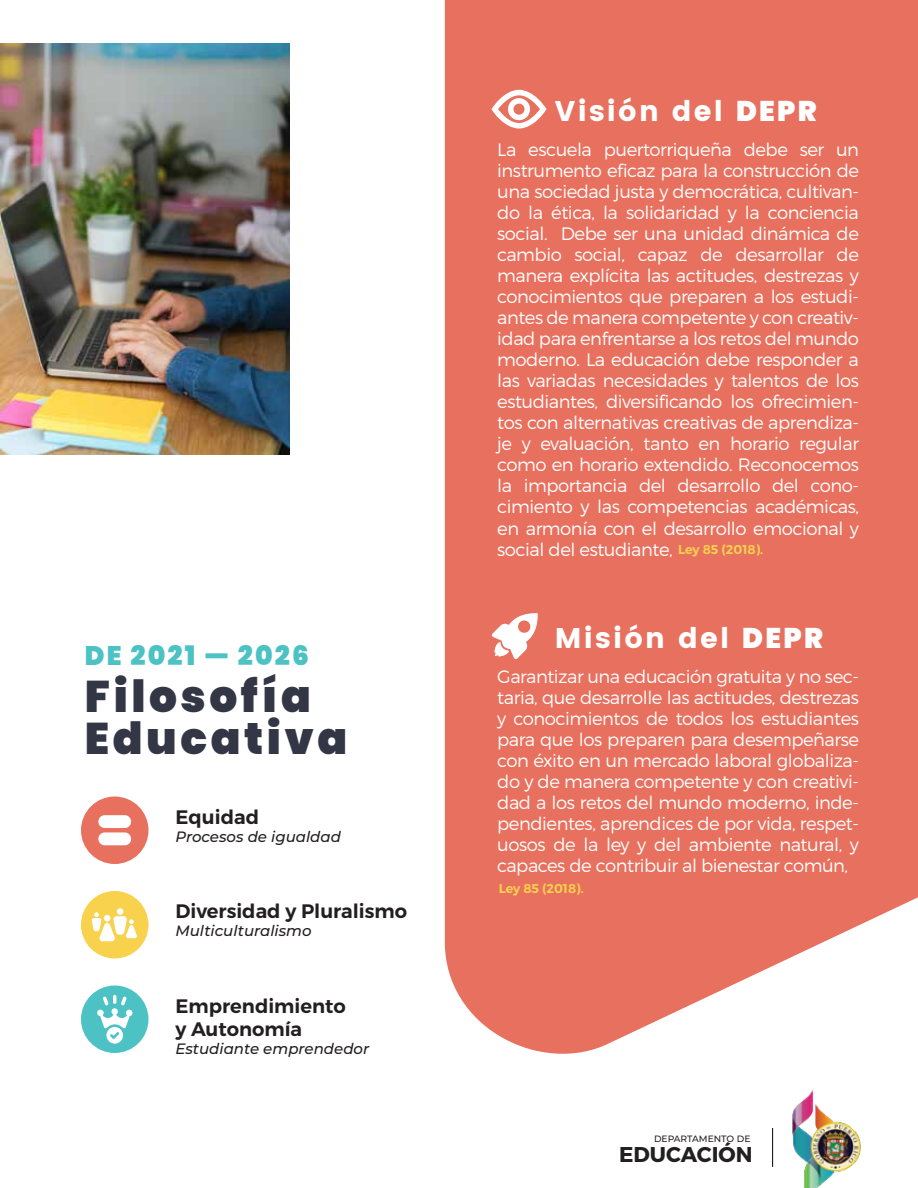
<style>
.page{position:relative;width:918px;height:1188px;background:#fff}
.page>*{position:absolute;margin:0;border:0;box-sizing:border-box;transform-origin:0 0}
.t1{font:900 44.25px/42.2px "Poppins";letter-spacing:.08em;color:#333645}
.t2{font:28.5px "Poppins";letter-spacing:.08em;color:#fff}
.t3{font:900 26.85px "Poppins";letter-spacing:.08em;color:#4dc2c5}
.t4{font:700 21.45px "Montserrat";color:#231f20}
.t5{font:600 19.5px/23.4px "Montserrat";color:#231f20}
.t6{font:300 18px/21px "Montserrat";letter-spacing:-.025em;color:#fff;text-align:justify}
.t7{font:italic 500 15px "Montserrat";color:#231f20}
.t8{font:600 12.75px "Montserrat";color:#f8d24c}
.t9{font:500 9.15px "Montserrat";color:#231f20}
.s1{font-weight:900}
</style>
<div class="page">
<div style="left:445px;top:0;width:473px;height:1054px;background:#e8705e"></div>
<img style="left:0;top:43px;width:289px;height:412px">
<div style="left:81px;top:796px;width:67px;height:68px;background:#e8705e;border-radius:50%"></div>
<div style="left:81px;top:891px;width:67px;height:67px;background:#f8d24c;border-radius:50%"></div>
<div style="left:81px;top:986px;width:67px;height:67px;background:#4dc2c5;border-radius:50%"></div>
<svg style="left:98px;top:815px;width:34px;height:30px"></svg>
<div style="left:117px;top:908px;width:6px;height:7px;background:#fff;border-radius:50%"></div>
<svg style="left:92px;top:912px;width:45px;height:29px"></svg>
<svg style="left:97px;top:995px;width:36px;height:49px"></svg>
<svg style="left:491px;top:90px;width:56px;height:39px"></svg>
<svg style="left:492px;top:612px;width:47px;height:47px"></svg>
<hr style="left:772px;top:1128px;width:1px;height:39px;background:#231f20">
<img style="left:792px;top:1089px;width:69px;height:99px">
<h3 class="t3" style="left:85px;top:640px;width:225px">DE 2021 — 2026</h3>
<h1 class="t1" style="left:85px;top:676px;width:264px">Filosofía<br>Educativa</h1>
<p class="t5" style="left:176px;top:805px;width:85px">Equidad</p>
<p class="t7" style="left:176px;top:826px;width:167px">Procesos de igualdad</p>
<p class="t5" style="left:176px;top:900px;width:233px">Diversidad y Pluralismo</p>
<p class="t7" style="left:176px;top:920px;width:138px">Multiculturalismo</p>
<p class="t5" style="left:176px;top:994px;width:172px">Emprendimiento y Autonomía</p>
<p class="t7" style="left:176px;top:1038px;width:195px">Estudiante emprendedor</p>
<h2 class="t2" style="left:555px;top:95px;width:263px">Visión del <span class="s1">DEPR</span></h2>
<p class="t6" style="left:497px;top:139px;width:363px">La escuela puertorriqueña debe ser un instrumento eficaz para la construcción de una sociedad justa y democrática, cultivan&shy;do la ética, la solidaridad y la conciencia social. Debe ser una unidad dinámica de cambio social, capaz de desarrollar de manera explícita las actitudes, destrezas y conocimientos que preparen a los estudi&shy;antes de manera competente y con creativ&shy;idad para enfrentarse a los retos del mundo moderno. La educación debe responder a las variadas necesidades y talentos de los estudiantes, diversificando los ofrecimien&shy;tos con alternativas creativas de aprendiza&shy;je y evaluación, tanto en horario regular como en horario extendido. Reconocemos la importancia del desarrollo del cono&shy;cimiento y las competencias académicas, en armonía con el desarrollo emocional y social del estudiante,</p>
<p class="t8" style="left:678px;top:541px;width:87px">Ley 85 (2018).</p>
<h2 class="t2" style="left:555px;top:621px;width:270px">Misión del <span class="s1">DEPR</span></h2>
<p class="t6" style="left:497px;top:666px;width:363px">Garantizar una educación gratuita y no sec&shy;taria, que desarrolle las actitudes, destrezas y conocimientos de todos los estudiantes para que los preparen para desempeñarse con éxito en un mercado laboral globaliza&shy;do y de manera competente y con creativi&shy;dad a los retos del mundo moderno, inde&shy;pendientes, aprendices de por vida, respet&shy;uosos de la ley y del ambiente natural, y capaces de contribuir al bienestar común,</p>
<p class="t8" style="left:499px;top:880px;width:87px">Ley 85 (2018).</p>
<p class="t9" style="left:654px;top:1132px;width:98px">DEPARTAMENTO DE</p>
<p class="t4" style="left:619px;top:1141px;width:135px">EDUCACIÓN</p>
</div>
